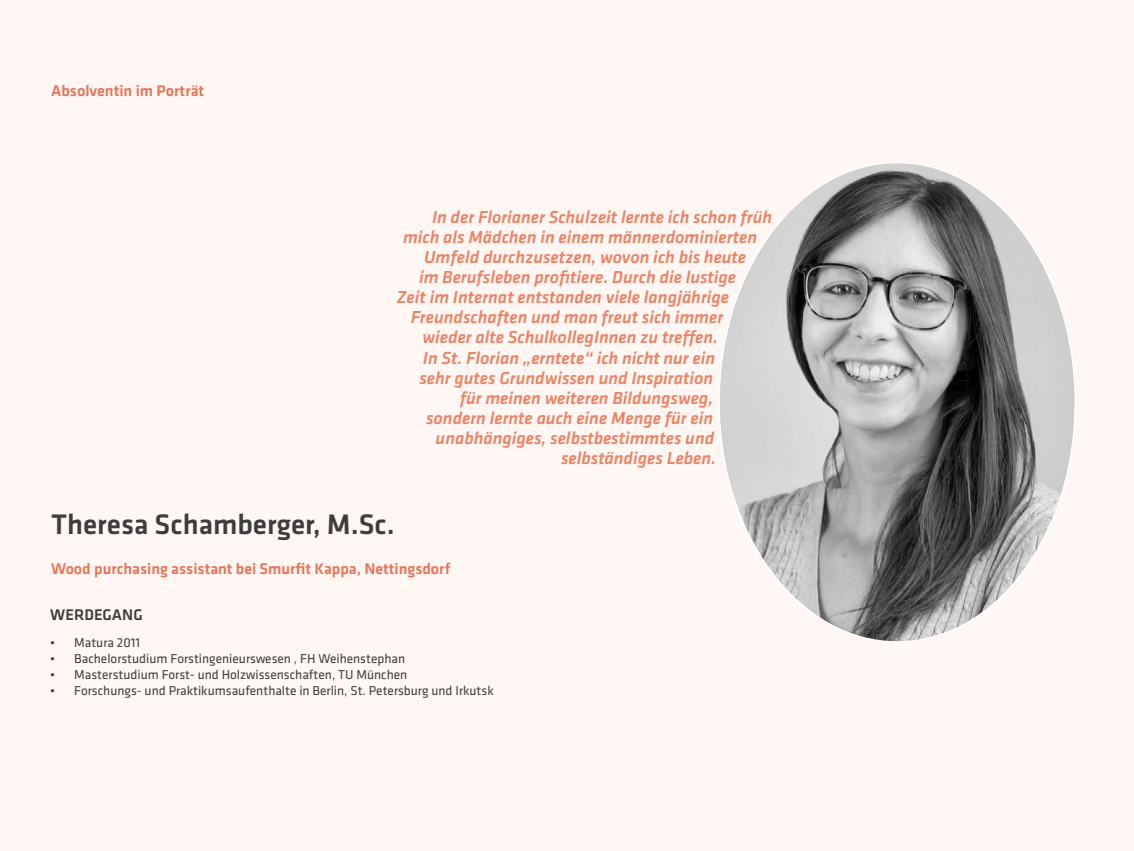
<style>
.page{position:relative;width:1134px;height:851px;background:#fff}
.page>*{position:absolute;margin:0;border:0;box-sizing:border-box;transform-origin:0 0}
.t1{font:500 29.3px "Klavika";color:#3d3d3c}
.t2{font:italic 500 18px "Klavika";color:#f08262}
.t3{font:500 16px "Klavika";color:#ee7051}
.t4{font:500 16px "Klavika";color:#3d3d3c}
.t5{font:13.3px "Klavika";color:#3d3d3c}
</style>
<div class="page">
<div style="left:0;top:0;width:1134px;height:850px;background:#fef7f4"></div>
<img style="left:720px;top:164px;width:354px;height:476px">
<p class="t3" style="left:51px;top:82px;width:155px">Absolventin im Porträt</p>
<p class="t2" style="left:432px;top:207px;width:342px">In der Florianer Schulzeit lernte ich schon früh</p>
<p class="t2" style="left:403px;top:227px;width:356px">mich als Mädchen in einem männerdominierten</p>
<p class="t2" style="left:424px;top:247px;width:323px">Umfeld durchzusetzen, wovon ich bis heute</p>
<p class="t2" style="left:419px;top:267px;width:319px">im Berufsleben profitiere. Durch die lustige</p>
<p class="t2" style="left:397px;top:287px;width:334px">Zeit im Internat entstanden viele langjährige</p>
<p class="t2" style="left:411px;top:307px;width:314px">Freundschaften und man freut sich immer</p>
<p class="t2" style="left:423px;top:327px;width:297px">wieder alte SchulkollegInnen zu treffen.</p>
<p class="t2" style="left:423px;top:347px;width:294px">In St. Florian „erntete“ ich nicht nur ein</p>
<p class="t2" style="left:419px;top:367px;width:295px">sehr gutes Grundwissen und Inspiration</p>
<p class="t2" style="left:460px;top:387px;width:255px">für meinen weiteren Bildungsweg,</p>
<p class="t2" style="left:426px;top:407px;width:289px">sondern lernte auch eine Menge für ein</p>
<p class="t2" style="left:436px;top:427px;width:280px">unabhängiges, selbstbestimmtes und</p>
<p class="t2" style="left:561px;top:447px;width:157px">selbständiges Leben.</p>
<h1 class="t1" style="left:51px;top:508px;width:345px">Theresa Schamberger, M.Sc.</h1>
<p class="t3" style="left:51px;top:559px;width:401px">Wood purchasing assistant bei Smurfit Kappa, Nettingsdorf</p>
<p class="t4" style="left:50px;top:605px;width:94px">WERDEGANG</p>
<p class="t5" style="left:50px;top:635px;width:91px">• Matura 2011</p>
<p class="t5" style="left:50px;top:651px;width:356px">• Bachelorstudium Forstingenieurswesen , FH Weihenstephan</p>
<p class="t5" style="left:50px;top:667px;width:358px">• Masterstudium Forst- und Holzwissenschaften, TU München</p>
<p class="t5" style="left:50px;top:683px;width:445px">• Forschungs- und Praktikumsaufenthalte in Berlin, St. Petersburg und Irkutsk</p>
</div>
